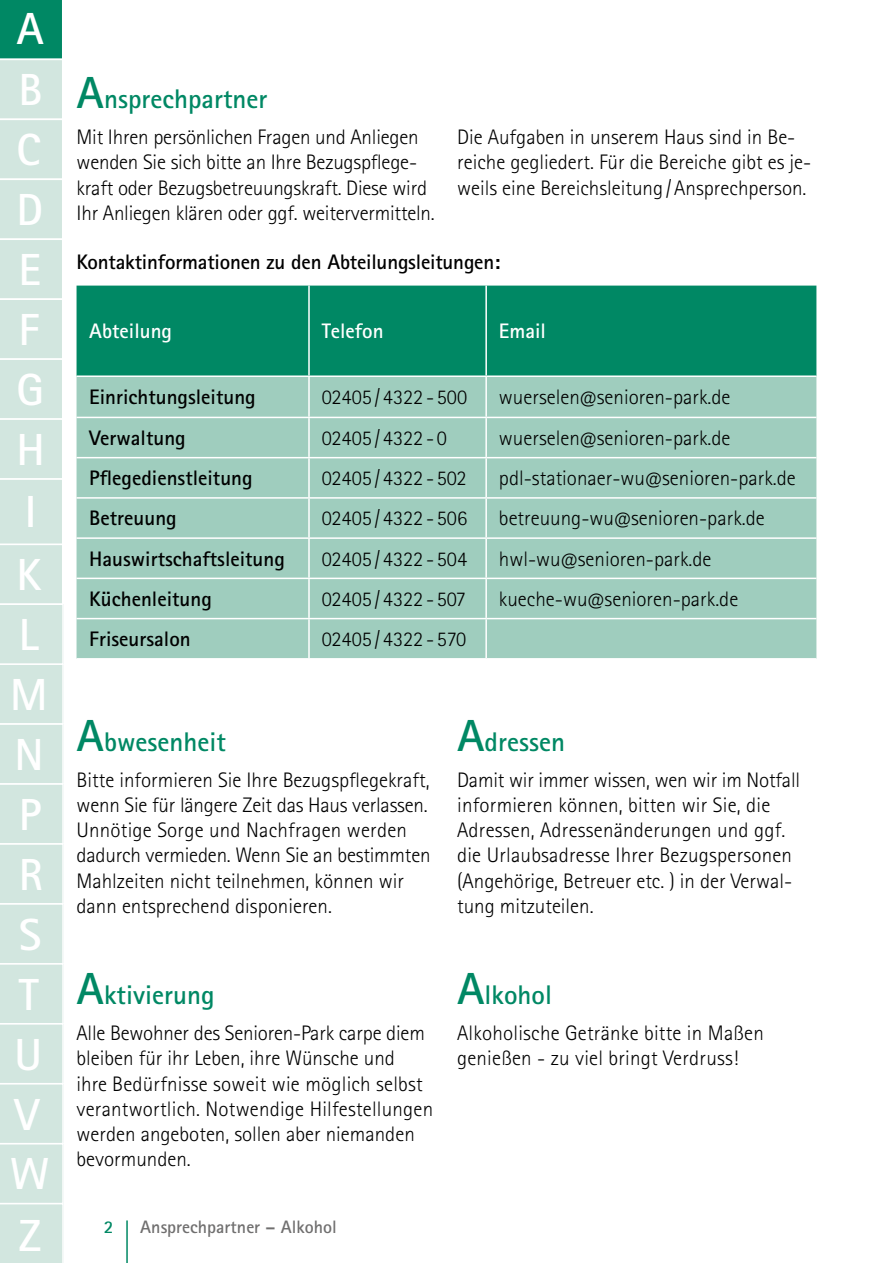
<style>
.page{position:relative;width:893px;height:1263px;background:#fff}
.page>*{position:absolute;margin:0;border:0;box-sizing:border-box;transform-origin:0 0}
.t1{font:700 45px/60.2px "Rotis Sans Serif Std";color:#fff;text-align:justify}
.t2{font:700 27px "Rotis Sans Serif Std";color:#008864}
.t3{font:300 21px/25.2px "Rotis Sans Serif Std";color:#000}
.t4{font:700 21px "Rotis Sans Serif Std";color:#000}
.t5{font:700 21px "Rotis Sans Serif Std";color:#fff}
.t6{font:700 18px "Rotis Sans Serif Std";color:#706f6f}
.t7{font:700 18px "Rotis Sans Serif Std";color:#008864}
.s1{font-size:45px}
</style>
<div class="page">
<hr style="left:126px;top:1220px;width:2px;height:43px;background:#008864">
<div style="left:77px;top:286px;width:739px;height:89px;background:#008864"></div>
<div style="left:77px;top:377px;width:739px;height:281px;background:#9fcdbe"></div>
<hr style="left:308px;top:377px;width:2px;height:40px;background:#fff">
<hr style="left:485px;top:377px;width:2px;height:40px;background:#fff">
<hr style="left:77px;top:417px;width:232px;height:1px;background:#fff">
<hr style="left:309px;top:417px;width:177px;height:1px;background:#fff">
<hr style="left:308px;top:418px;width:2px;height:39px;background:#fff">
<hr style="left:486px;top:417px;width:330px;height:1px;background:#fff">
<hr style="left:485px;top:418px;width:2px;height:39px;background:#fff">
<hr style="left:77px;top:457px;width:232px;height:1px;background:#fff">
<hr style="left:309px;top:457px;width:177px;height:1px;background:#fff">
<hr style="left:308px;top:458px;width:2px;height:39px;background:#fff">
<hr style="left:486px;top:457px;width:330px;height:1px;background:#fff">
<hr style="left:485px;top:458px;width:2px;height:39px;background:#fff">
<hr style="left:77px;top:497px;width:232px;height:2px;background:#fff">
<hr style="left:309px;top:497px;width:177px;height:2px;background:#fff">
<hr style="left:308px;top:499px;width:2px;height:38px;background:#fff">
<hr style="left:486px;top:497px;width:330px;height:2px;background:#fff">
<hr style="left:485px;top:499px;width:2px;height:38px;background:#fff">
<hr style="left:77px;top:537px;width:232px;height:2px;background:#fff">
<hr style="left:309px;top:537px;width:177px;height:2px;background:#fff">
<hr style="left:308px;top:539px;width:2px;height:39px;background:#fff">
<hr style="left:486px;top:537px;width:330px;height:2px;background:#fff">
<hr style="left:485px;top:539px;width:2px;height:39px;background:#fff">
<hr style="left:77px;top:578px;width:232px;height:1px;background:#fff">
<hr style="left:309px;top:578px;width:177px;height:1px;background:#fff">
<hr style="left:308px;top:579px;width:2px;height:39px;background:#fff">
<hr style="left:486px;top:578px;width:330px;height:1px;background:#fff">
<hr style="left:485px;top:579px;width:2px;height:39px;background:#fff">
<hr style="left:77px;top:618px;width:232px;height:1px;background:#fff">
<hr style="left:309px;top:618px;width:177px;height:1px;background:#fff">
<hr style="left:308px;top:619px;width:2px;height:39px;background:#fff">
<hr style="left:486px;top:618px;width:330px;height:1px;background:#fff">
<hr style="left:485px;top:619px;width:2px;height:39px;background:#fff">
<hr style="left:308px;top:286px;width:2px;height:89px;background:#fff">
<hr style="left:485px;top:286px;width:2px;height:89px;background:#fff">
<svg style="left:0;top:0;width:63px;height:1263px;background:#cae2da"></svg>
<h1 class="t1" style="left:16px;top:-2px;width:30px">A B C D E F G H</h1>
<h1 class="t1" style="left:25px;top:482px;width:13px">I</h1>
<h1 class="t1" style="left:16px;top:544px;width:27px">K</h1>
<h1 class="t1" style="left:19px;top:604px;width:21px">L</h1>
<h1 class="t1" style="left:10px;top:664px;width:41px;text-align:left">M<br>N<br>P<br>R<br>S<br>T<br>U<br>V<br>W<br>Z</h1>
<p class="t2" style="left:77px;top:82px;width:192px"><span class="s1">A</span>nsprechpartner</p>
<p class="t3" style="left:77px;top:125px;width:360px">Mit Ihren persönlichen Fragen und Anliegen wenden Sie sich bitte an Ihre Bezugspflege&shy;kraft oder Bezugsbetreuungskraft. Diese wird Ihr Anliegen klären oder ggf. weitervermitteln.</p>
<p class="t3" style="left:457px;top:125px;width:356px">Die Aufgaben in unserem Haus sind in Be&shy;reiche gegliedert. Für die Bereiche gibt es je&shy;weils eine Bereichsleitung /Ansprechperson.</p>
<p class="t4" style="left:77px;top:248px;width:425px">Kontaktinformationen zu den Abteilungsleitungen:</p>
<p class="t5" style="left:89px;top:318px;width:84px">Abteilung</p>
<p class="t5" style="left:322px;top:318px;width:63px">Telefon</p>
<p class="t5" style="left:499px;top:318px;width:49px">Email</p>
<p class="t4" style="left:89px;top:384px;width:168px">Einrichtungsleitung</p>
<p class="t3" style="left:322px;top:385px;width:147px">02405 / 4322 - 500</p>
<p class="t3" style="left:499px;top:385px;width:233px">wuerselen@senioren-park.de</p>
<p class="t4" style="left:89px;top:424px;width:98px">Verwaltung</p>
<p class="t3" style="left:322px;top:425px;width:127px">02405 / 4322 - 0</p>
<p class="t3" style="left:499px;top:425px;width:233px">wuerselen@senioren-park.de</p>
<p class="t4" style="left:89px;top:465px;width:165px">Pflegedienstleitung</p>
<p class="t3" style="left:322px;top:466px;width:146px">02405 / 4322 - 502</p>
<p class="t3" style="left:499px;top:466px;width:298px">pdl-stationaer-wu@senioren-park.de</p>
<p class="t4" style="left:89px;top:505px;width:89px">Betreuung</p>
<p class="t3" style="left:322px;top:506px;width:147px">02405 / 4322 - 506</p>
<p class="t3" style="left:499px;top:506px;width:267px">betreuung-wu@senioren-park.de</p>
<p class="t4" style="left:89px;top:545px;width:197px">Hauswirtschaftsleitung</p>
<p class="t3" style="left:322px;top:546px;width:147px">02405 / 4322 - 504</p>
<p class="t3" style="left:499px;top:546px;width:214px">hwl-wu@senioren-park.de</p>
<p class="t4" style="left:89px;top:585px;width:124px">Küchenleitung</p>
<p class="t3" style="left:322px;top:586px;width:146px">02405 / 4322 - 507</p>
<p class="t3" style="left:499px;top:586px;width:241px">kueche-wu@senioren-park.de</p>
<p class="t4" style="left:89px;top:626px;width:103px">Friseursalon</p>
<p class="t3" style="left:322px;top:627px;width:146px">02405 / 4322 - 570</p>
<p class="t2" style="left:77px;top:724px;width:151px"><span class="s1">A</span>bwesenheit</p>
<p class="t3" style="left:77px;top:767px;width:356px">Bitte informieren Sie Ihre Bezugspflegekraft, wenn Sie für längere Zeit das Haus verlassen.<br>Unnötige Sorge und Nachfragen werden dadurch vermieden. Wenn Sie an bestimmten Mahlzeiten nicht teilnehmen, können wir dann entsprechend disponieren.</p>
<p class="t2" style="left:77px;top:978px;width:139px"><span class="s1">A</span>ktivierung</p>
<p class="t3" style="left:77px;top:1021px;width:358px">Alle Bewohner des Senioren-Park carpe diem bleiben für ihr Leben, ihre Wünsche und<br>ihre Bedürfnisse soweit wie möglich selbst verantwortlich. Notwendige Hilfestellungen werden angeboten, sollen aber niemanden bevormunden.</p>
<p class="t7" style="left:104px;top:1215px;width:11px">2</p>
<p class="t6" style="left:140px;top:1215px;width:198px">Ansprechpartner – Alkohol</p>
<p class="t2" style="left:457px;top:724px;width:109px"><span class="s1">A</span>dressen</p>
<p class="t3" style="left:457px;top:767px;width:344px">Damit wir immer wissen, wen wir im Notfall informieren können, bitten wir Sie, die Adressen, Adressenänderungen und ggf. die Urlaubsadresse Ihrer Bezugspersonen (Angehörige, Betreuer etc. ) in der Verwal&shy;tung mitzuteilen.</p>
<p class="t2" style="left:457px;top:978px;width:96px"><span class="s1">A</span>lkohol</p>
<p class="t3" style="left:457px;top:1021px;width:308px">Alkoholische Getränke bitte in Maßen genießen - zu viel bringt Verdruss!</p>
</div>
